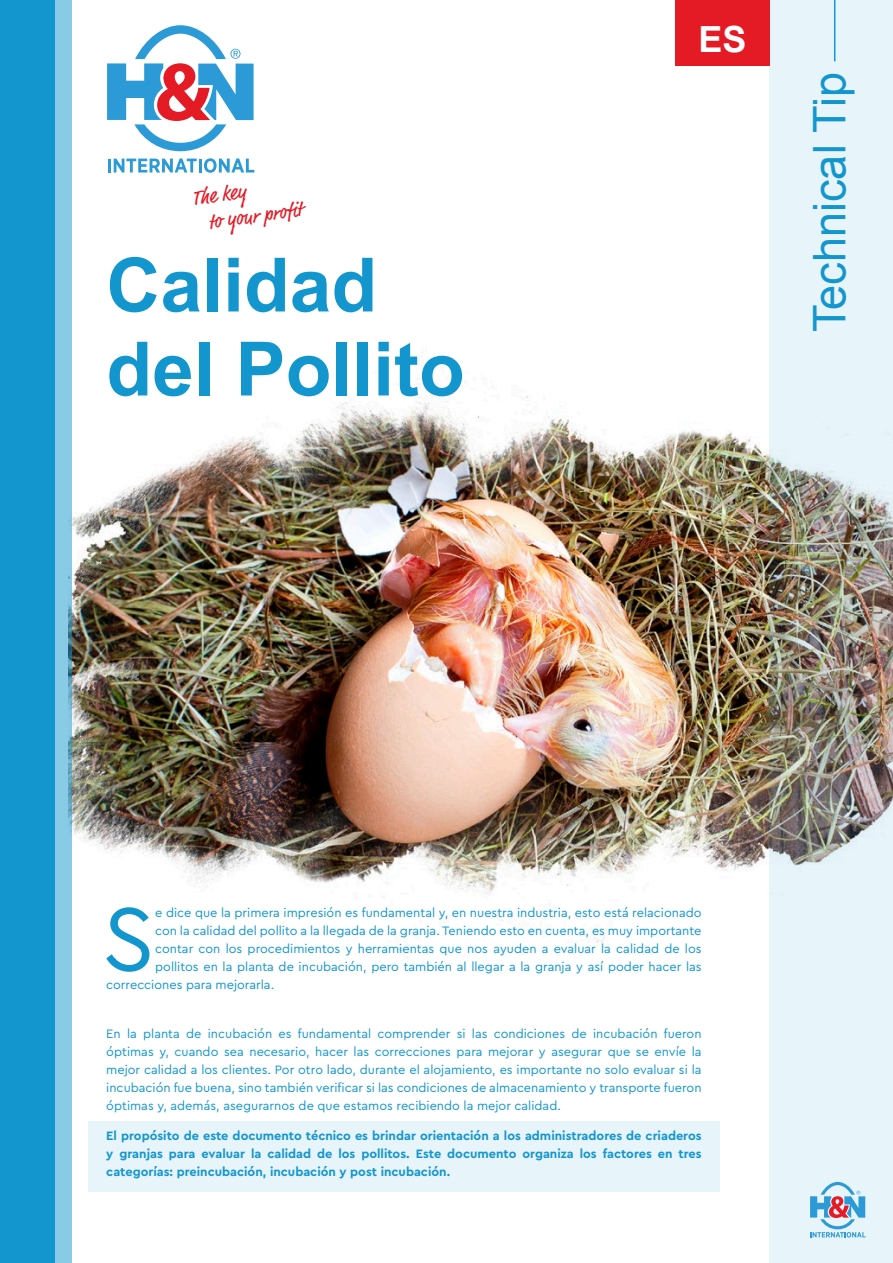
<style>
.page{position:relative;width:893px;height:1263px;background:#fff}
.page>*{position:absolute;margin:0;border:0;box-sizing:border-box;transform-origin:0 0}
.t1{font:94.5px "Cera Pro";color:#1396ce}
.t2{font:700 75px/84px "Arial";color:#1396ce}
.t3{font:45px "Arial";color:#1396ce}
.t4{font:700 36px "Arial";color:#fff}
.t5{font:21px "Market Web";color:#e41a25}
.t6{font:12.75px/18px "Cera Pro";color:#1396ce;text-align:justify}
.t7{font:700 12.75px/18px "Cera Pro";color:#1396ce;text-align:justify}
</style>
<div class="page">
<img style="left:71px;top:21px;width:699px;height:942px">
<svg style="left:0;top:0;width:71px;height:1263px;background:#2da1d3"></svg>
<img style="left:770px;top:0;width:123px;height:1263px">
<div style="left:675px;top:0;width:95px;height:65px;background:#e41a25"></div>
<div style="left:89px;top:1121px;width:631px;height:70px;background:#e7f4fa"></div>
<hr style="left:834px;top:0;width:1px;height:61px;background:#1396ce">
<svg style="left:810px;top:1182px;width:55px;height:55px;background:#a8c4dc"></svg>
<svg style="left:107px;top:25px;width:147px;height:126px"></svg>
<svg style="left:108px;top:158px;width:146px;height:15px"></svg>
<p class="t5" style="left:191px;top:186px;width:56px;rotate:-8deg">The key</p>
<p class="t5" style="left:207px;top:210px;width:101px;rotate:-8deg">to your profit</p>
<p class="t2" style="left:106px;top:246px;width:360px">Calidad del Pollito</p>
<p class="t4" style="left:698px;top:15px;width:50px">ES</p>
<p class="t3" style="left:800px;top:332px;width:262px;rotate:-90deg">Technical Tip</p>
<p class="t1" style="left:102px;top:876px;width:54px">S</p>
<p class="t6" style="left:155px;top:903px;width:548px">e dice que la primera impresión es fundamental y, en nuestra industria, esto está relacionado</p>
<p class="t6" style="left:155px;top:921px;width:548px">con la calidad del pollito a la llegada de la granja. Teniendo esto en cuenta, es muy importante</p>
<p class="t6" style="left:155px;top:939px;width:548px">contar con los procedimientos y herramientas que nos ayuden a evaluar la calidad de los</p>
<p class="t6" style="left:155px;top:957px;width:548px">pollitos en la planta de incubación, pero también al llegar a la granja y así poder hacer las</p>
<p class="t6" style="left:106px;top:975px;width:169px">correcciones para mejorarla.</p>
<p class="t6" style="left:106px;top:1024px;width:597px">En la planta de incubación es fundamental comprender si las condiciones de incubación fueron óptimas y, cuando sea necesario, hacer las correcciones para mejorar y asegurar que se envíe la mejor calidad a los clientes. Por otro lado, durante el alojamiento, es importante no solo evaluar si la incubación fue buena, sino también verificar si las condiciones de almacenamiento y transporte fueron óptimas y, además, asegurarnos de que estamos recibiendo la mejor calidad.</p>
<p class="t7" style="left:106px;top:1126px;width:597px">El propósito de este documento técnico es brindar orientación a los administradores de criaderos y granjas para evaluar la calidad de los pollitos. Este documento organiza los factores en tres categorías: preincubación, incubación y post incubación.</p>
</div>
